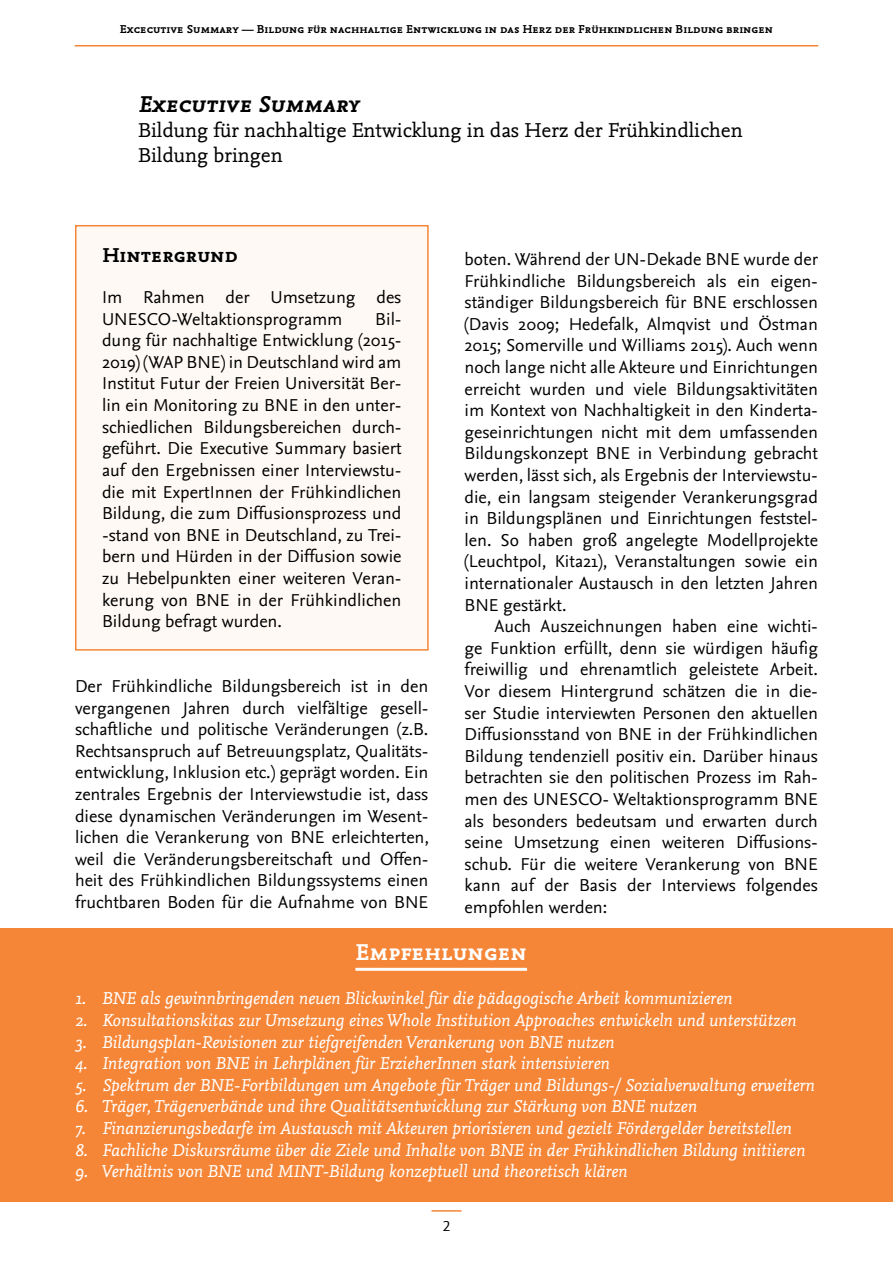
<style>
.page{position:relative;width:893px;height:1263px;background:#fff}
.page>*{position:absolute;margin:0;border:0;box-sizing:border-box;transform-origin:0 0}
.t1{font:24px "Nexus Mix Bold Italic SC";color:#000}
.t2{font:24px "Nexus Mix Bold SC";color:#fff}
.t3{font:21px/25.2px "Nexus Mix TF";color:#000}
.t4{font:21px "Nexus Mix Bold SC";color:#000}
.t5{font:18px/21.6px "Nexus Sans";color:#020203;text-align:justify}
.t6{font:italic 18px "Nexus Mix";color:#fff}
.t7{font:18px/21.6px "Nexus Sans";color:#000}
.t8{font:15px "Nexus Mix TF";color:#000}
.t9{font:12px "Nexus Mix Bold SC";color:#000}
</style>
<div class="page">
<hr style="left:75px;top:45px;width:743px;height:2px;background:#f68637">
<hr style="left:431px;top:1210px;width:30px;height:1px;background:#f68637">
<div style="left:75px;top:225px;width:354px;height:426px;background:#fef9f5;border:2px solid #f68637"></div>
<div style="left:0;top:928px;width:893px;height:274px;background:#f68637"></div>
<hr style="left:355px;top:968px;width:172px;height:3px;background:#fff">
<p class="t9" style="left:120px;top:21px;width:655px">Excecutive Summary — Bildung für nachhaltige Entwicklung in das Herz der Frühkindlichen Bildung bringen</p>
<h1 class="t1" style="left:138px;top:89px;width:222px">Executive Summary</h1>
<p class="t3" style="left:138px;top:117px;width:606px">Bildung für nachhaltige Entwicklung in das Herz der Frühkindlichen<br>Bildung bringen</p>
<p class="t4" style="left:102px;top:242px;width:137px">Hintergrund</p>
<p class="t7" style="left:102px;top:286px;width:301px">Im Rahmen der Umsetzung des<br>UNESCO-Weltaktionsprogramm</p>
<p class="t7" style="left:102px;top:308px;width:301px;text-align:justify;text-indent:273px">Bil&shy;dung für nachhaltige Entwicklung (2015- 2019) (WAP BNE) in Deutschland wird am Institut Futur der Freien Universität Ber&shy;lin ein Monitoring zu BNE in den unter&shy;schiedlichen Bildungsbereichen durch&shy;geführt. Die Executive Summary basiert auf den Ergebnissen einer Interviewstu&shy;die mit ExpertInnen der Frühkindlichen Bildung, die zum Diffusionsprozess und -stand von BNE in Deutschland, zu Trei&shy;bern und Hürden in der Diffusion sowie zu Hebelpunkten einer weiteren Veran&shy;kerung von BNE in der Frühkindlichen Bildung befragt wurden.</p>
<p class="t5" style="left:75px;top:675px;width:356px">Der Frühkindliche Bildungsbereich ist in den vergangenen Jahren durch vielfältige gesell&shy;schaftliche und politische Veränderungen (z.B.<br>Rechtsanspruch auf Betreuungsplatz, Qualitäts&shy;entwicklung, Inklusion etc.) geprägt worden. Ein zentrales Ergebnis der Interviewstudie ist, dass diese dynamischen Veränderungen im Wesent&shy;lichen die Verankerung von BNE erleichterten, weil die Veränderungsbereitschaft und Offen&shy;heit des Frühkindlichen Bildungssystems einen fruchtbaren Boden für die Aufnahme von BNE</p>
<p class="t5" style="left:464px;top:248px;width:355px">boten. Während der UN-Dekade BNE wurde der Frühkindliche Bildungsbereich als ein eigen&shy;ständiger Bildungsbereich für BNE erschlossen (Davis 2009; Hedefalk, Almqvist und Östman 2015; Somerville und Williams 2015). Auch wenn noch lange nicht alle Akteure und Einrichtungen erreicht wurden und viele Bildungsaktivitäten im Kontext von Nachhaltigkeit in den Kinderta&shy;geseinrichtungen nicht mit dem umfassenden Bildungskonzept BNE in Verbindung gebracht werden, lässt sich, als Ergebnis der Interviewstu&shy;die, ein langsam steigender Verankerungsgrad in Bildungsplänen und Einrichtungen feststel&shy;len. So haben groß angelegte Modellprojekte (Leuchtpol, Kita21), Veranstaltungen sowie ein internationaler Austausch in den letzten Jahren BNE gestärkt.</p>
<p class="t5" style="left:464px;top:615px;width:355px;text-indent:30px">Auch Auszeichnungen haben eine wichti&shy;ge Funktion erfüllt, denn sie würdigen häufig freiwillig und ehrenamtlich geleistete Arbeit.<br>Vor diesem Hintergrund schätzen die in die&shy;ser Studie interviewten Personen den aktuellen Diffusionsstand von BNE in der Frühkindlichen Bildung tendenziell positiv ein. Darüber hinaus betrachten sie den politischen Prozess im Rah&shy;men des UNESCO- Weltaktionsprogramm BNE als besonders bedeutsam und erwarten durch seine Umsetzung einen weiteren Diffusions&shy;schub. Für die weitere Verankerung von BNE kann auf der Basis der Interviews folgendes empfohlen werden:</p>
<h1 class="t2" style="left:355px;top:937px;width:173px">Empfehlungen</h1>
<p class="t6" style="left:75px;top:987px;width:659px">1. BNE als gewinnbringenden neuen Blickwinkel für die pädagogische Arbeit kommunizieren</p>
<p class="t6" style="left:75px;top:1008px;width:723px">2. Konsultationskitas zur Umsetzung eines Whole Institution Approaches entwickeln und unterstützen</p>
<p class="t6" style="left:75px;top:1030px;width:541px">3. Bildungsplan-Revisionen zur tiefgreifenden Verankerung von BNE nutzen</p>
<p class="t6" style="left:75px;top:1052px;width:536px">4. Integration von BNE in Lehrplänen für ErzieherInnen stark intensivieren</p>
<p class="t6" style="left:75px;top:1073px;width:741px">5. Spektrum der BNE-Fortbildungen um Angebote für Träger und Bildungs-/ Sozialverwaltung erweitern</p>
<p class="t6" style="left:75px;top:1095px;width:623px">6. Träger, Trägerverbände und ihre Qualitätsentwicklung zur Stärkung von BNE nutzen</p>
<p class="t6" style="left:75px;top:1116px;width:718px">7. Finanzierungsbedarfe im Austausch mit Akteuren priorisieren und gezielt Fördergelder bereitstellen</p>
<p class="t6" style="left:75px;top:1138px;width:732px">8. Fachliche Diskursräume über die Ziele und Inhalte von BNE in der Frühkindlichen Bildung initiieren</p>
<p class="t6" style="left:75px;top:1160px;width:554px">9. Verhältnis von BNE und MINT-Bildung konzeptuell und theoretisch klären</p>
<p class="t8" style="left:443px;top:1216px;width:9px">2</p>
</div>
